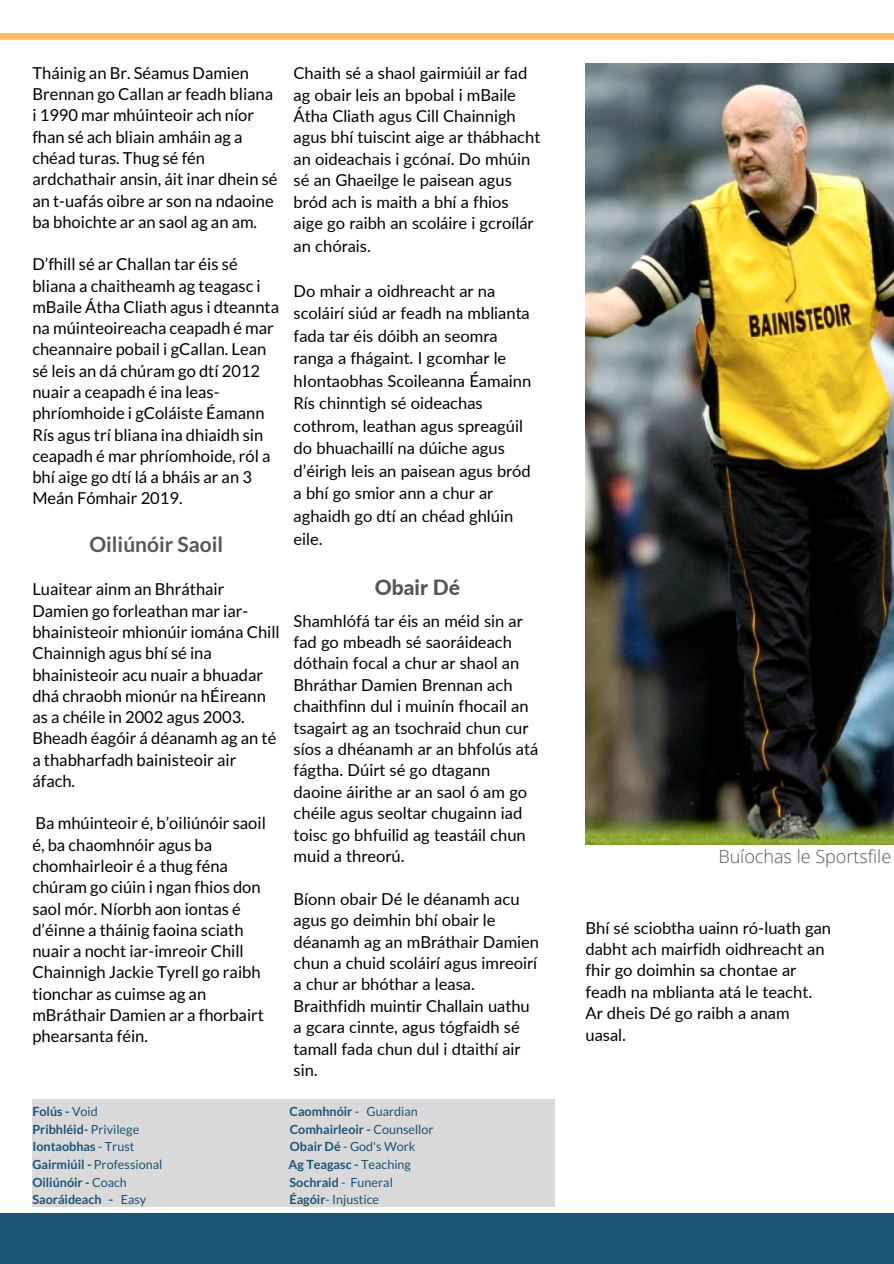
<style>
.page{position:relative;width:894px;height:1264px;background:#fff}
.page>*{position:absolute;margin:0;border:0;box-sizing:border-box;transform-origin:0 0}
.t1{font:700 21px "Lato";color:#565656}
.t2{font:800 21px "Lato";color:#565656}
.t3{font:300 18px "Open Sans";color:#565656}
.t4{font:16.5px/21.3px "Lato";color:#000}
.t5{font:700 12.6px "Lato";color:#1b5479}
.t6{font:12.6px "Lato";color:#1b5479}
.s1{font-weight:400}
.s2{font-weight:700}
</style>
<div class="page">
<svg style="left:0;top:33px;width:893px;height:7px;background:#ffc061"></svg>
<div style="left:0;top:1212px;width:893px;height:51px;background:#1b5479"></div>
<div style="left:32px;top:1099px;width:523px;height:107px;background:#d9d9d9"></div>
<img style="left:585px;top:63px;width:308px;height:782px">
<p class="t4" style="left:32px;top:62px;width:246px">Tháinig an Br. Séamus Damien<br>Brennan go Callan ar feadh bliana i 1990 mar mhúinteoir ach níor fhan sé ach bliain amháin ag a chéad turas. Thug sé fén ardchathair ansin, áit inar dhein sé an t-uafás oibre ar son na ndaoine ba bhoichte ar an saol ag an am.</p>
<p class="t4" style="left:32px;top:253px;width:248px">D’fhill sé ar Challan tar éis sé bliana a chaitheamh ag teagasc i mBaile Átha Cliath agus i dteannta na múinteoireacha ceapadh é mar cheannaire pobail i gCallan. Lean sé leis an dá chúram go dtí 2012 nuair a ceapadh é ina leas&shy;phríomhoide i gColáiste Éamann<br>Rís agus trí bliana ina dhiaidh sin ceapadh é mar phríomhoide, ról a bhí aige go dtí lá a bháis ar an 3<br>Meán Fómhair 2019.</p>
<p class="t1" style="left:89px;top:531px;width:135px">Oiliúnóir Saoil</p>
<p class="t4" style="left:32px;top:578px;width:249px">Luaitear ainm an Bhráthair<br>Damien go forleathan mar iar&shy;bhainisteoir mhionúir iomána Chill<br>Chainnigh agus bhí sé ina bhainisteoir acu nuair a bhuadar dhá chraobh mionúr na hÉireann as a chéile in 2002 agus 2003.<br>Bheadh éagóir á déanamh ag an té a thabharfadh bainisteoir air áfach.</p>
<p class="t4" style="left:32px;top:812px;width:235px">Ba mhúinteoir é, b’oiliúnóir saoil é, ba chaomhnóir agus ba chomhairleoir é a thug féna chúram go ciúin i ngan fhios don saol mór. Níorbh aon iontas é d’éinne a tháinig faoina sciath nuair a nocht iar-imreoir Chill<br>Chainnigh Jackie Tyrell go raibh tionchar as cuimse ag an mBráthair Damien ar a fhorbairt phearsanta féin.</p>
<p class="t4" style="left:293px;top:62px;width:248px">Chaith sé a shaol gairmiúil ar fad ag obair leis an bpobal i mBaile<br>Átha Cliath agus Cill Chainnigh agus bhí tuiscint aige ar thábhacht an oideachais i gcónaí. Do mhúin sé an Ghaeilge le paisean agus bród ach is maith a bhí a fhios aige go raibh an scoláire i gcroílár an chórais.</p>
<p class="t4" style="left:293px;top:279px;width:239px;line-height:22.5px">Do mhair a oidhreacht ar na scoláirí siúd ar feadh na mblianta fada tar éis dóibh an seomra ranga a fhágaint. I gcomhar le hIontaobhas Scoileanna Éamainn<br>Rís chinntigh sé oideachas cothrom, leathan agus spreagúil do bhuachaillí na dúiche agus d’éirigh leis an paisean agus bród a bhí go smior ann a chur ar aghaidh go dtí an chéad ghlúin eile.</p>
<p class="t2" style="left:374px;top:574px;width:87px">Obair Dé</p>
<p class="t4" style="left:293px;top:609px;width:246px">Shamhlófá tar éis an méid sin ar fad go mbeadh sé saoráideach dóthain focal a chur ar shaol an<br>Bhráthar Damien Brennan ach chaithfinn dul i muinín fhocail an tsagairt ag an tsochraid chun cur síos a dhéanamh ar an bhfolús atá fágtha. Dúirt sé go dtagann daoine áirithe ar an saol ó am go chéile agus seoltar chugainn iad toisc go bhfuilid ag teastáil chun muid a threorú.</p>
<p class="t4" style="left:293px;top:887px;width:247px">Bíonn obair Dé le déanamh acu agus go deimhin bhí obair le déanamh ag an mBráthair Damien chun a chuid scoláirí agus imreoirí a chur ar bhóthar a leasa.<br>Braithfidh muintir Challain uathu a gcara cinnte, agus tógfaidh sé tamall fada chun dul i dtaithí air sin.</p>
<p class="t5" style="left:32px;top:1103px;width:67px">Folús - <span class="s1">Void</span></p>
<p class="t5" style="left:289px;top:1103px;width:130px">Caomhnóir <span class="s1">- Guardian</span></p>
<p class="t5" style="left:32px;top:1121px;width:108px">Pribhléid- <span class="s1">Privilege</span></p>
<p class="t5" style="left:290px;top:1121px;width:145px">Comhairleoir - <span class="s1">Counsellor</span></p>
<p class="t5" style="left:32px;top:1138px;width:104px">Iontaobhas <span class="s1">- Trust</span></p>
<p class="t6" style="left:290px;top:1138px;width:127px"><span class="s2">Obair Dé</span> - God's Work</p>
<p class="t6" style="left:32px;top:1156px;width:131px"><span class="s2">Gairmiúil -</span> Professional</p>
<p class="t5" style="left:288px;top:1156px;width:124px">Ag Teagasc - <span class="s1">Teaching</span></p>
<p class="t5" style="left:32px;top:1173px;width:96px">Oiliúnóir - <span class="s1">Coach</span></p>
<p class="t5" style="left:289px;top:1173px;width:105px">Sochraid <span class="s1">- Funeral</span></p>
<p class="t5" style="left:32px;top:1191px;width:115px">Saoráideach - <span class="s1">Easy</span></p>
<p class="t6" style="left:289px;top:1191px;width:91px"><span class="s2">Éagóir</span>- Injustice</p>
<p class="t3" style="left:718px;top:843px;width:174px">Buíochas le Sportsfile</p>
<p class="t4" style="left:585px;top:916px;width:247px">Bhí sé sciobtha uainn ró-luath gan dabht ach mairfidh oidhreacht an fhir go doimhin sa chontae ar feadh na mblianta atá le teacht.<br>Ar dheis Dé go raibh a anam uasal.</p>
</div>
